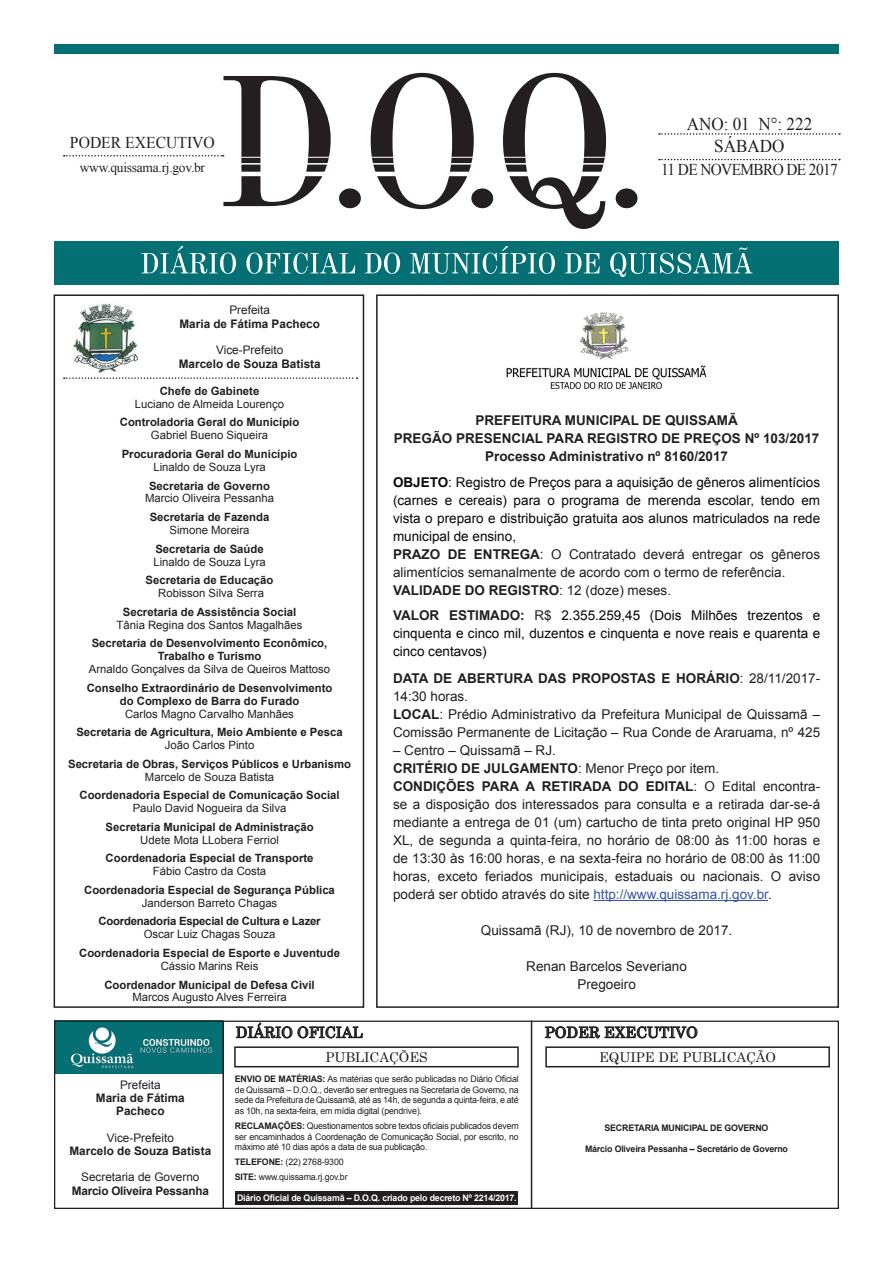
<style>
.page{position:relative;width:893px;height:1263px;background:#fff}
.page>*{position:absolute;margin:0;border:0;box-sizing:border-box;transform-origin:0 0}
.t1{font:18px/22.5px "Times New Roman";color:#231f20;text-align:center;scale:.95 1}
.t2{font:16.5px "Times New Roman";letter-spacing:-.04em;color:#231f20;scale:.93 1}
.t3{font:16.5px "Times New Roman";color:#231f20;scale:.95 1}
.t4{font:15px "Century";color:#231f20}
.t5{font:13.5px/18px "Arial";color:#231f20}
.t6{font:13.5px/18px "Arial";color:#08070b}
.t7{font:700 13.5px/18px "Arial";color:#231f20;text-align:center}
.t8{font:13.5px "Century";color:#231f20}
.t9{font:13.5px "Times New Roman";letter-spacing:-.02em;color:#231f20}
.t10{font:700 11.85px/13.4px "Arial";color:#231f20;text-align:center}
.t11{font:11.85px "Arial";color:#231f20}
.t12{font:700 11.85px "Arial";letter-spacing:-.02em;color:#231f20}
.t13{font:700 11.4px/12.9px "Arial";color:#231f20;text-align:center}
.t14{font:11.4px "Arial";color:#231f20}
.t15{font:700 11.4px "Arial";letter-spacing:-.02em;color:#231f20}
.t16{font:9px/10.5px "Arial";letter-spacing:-.02em;color:#231f20;text-align:justify}
.t17{font:700 9px "Arial";letter-spacing:-.02em;color:#231f20}
.t18{font:700 9px "Arial";letter-spacing:-.02em;color:#fff}
.s1{font-weight:700}
.s2{font-weight:700;color:#231f20}
.s3{color:#231f20}
.s4{color:#3853a3}
</style>
<div class="page">
<div style="left:54px;top:242px;width:785px;height:43px;background:#047073"></div>
<div style="left:54px;top:44px;width:785px;height:9px;background:#047073"></div>
<svg style="left:141px;top:246px;width:611px;height:31px"></svg>
<svg style="left:659px;top:133px;width:181px;height:2px"></svg>
<svg style="left:64px;top:155px;width:159px;height:2px"></svg>
<svg style="left:659px;top:159px;width:181px;height:1px"></svg>
<svg style="left:223px;top:73px;width:414px;height:156px"></svg>
<hr style="left:233px;top:172px;width:387px;height:4px;background:#fff">
<hr style="left:233px;top:163px;width:387px;height:2px;background:#fff">
<hr style="left:233px;top:157px;width:387px;height:1px;background:#fff">
<div style="left:54px;top:1021px;width:168px;height:53px;background:#047073"></div>
<div style="left:236px;top:1191px;width:282px;height:13px;background:#231f20"></div>
<img style="left:63px;top:304px;width:75px;height:74px">
<div style="left:54px;top:294px;width:310px;height:714px;border:2px solid #231f20"></div>
<svg style="left:64px;top:377px;width:293px;height:2px"></svg>
<div style="left:54px;top:1020px;width:785px;height:189px;border:1px solid #231f20"></div>
<svg style="left:235px;top:1022px;width:128px;height:17px"></svg>
<svg style="left:544px;top:1026px;width:154px;height:13px"></svg>
<div style="left:234px;top:1046px;width:285px;height:21px;border:2px solid #231f20"></div>
<div style="left:545px;top:1046px;width:285px;height:21px;border:2px solid #231f20"></div>
<hr style="left:531px;top:1020px;width:1px;height:189px;background:#231f20">
<hr style="left:222px;top:1020px;width:2px;height:189px;background:#231f20">
<img style="left:70px;top:1027px;width:143px;height:42px">
<div style="left:376px;top:294px;width:463px;height:714px;border:2px solid #231f20"></div>
<img style="left:506px;top:313px;width:201px;height:77px">
<hr style="left:593px;top:900px;width:175px;height:1px;background:#3853a3">
<p class="t3" style="left:70px;top:131px;width:154px">PODER EXECUTIVO</p>
<p class="t9" style="left:80px;top:158px;width:127px">WWW.QUISSAMA.RJ.GOV.BR</p>
<h1 class="t1" style="left:687px;top:112px;width:134px">ANO: 01 N°: 222<br>SÁBADO</h1>
<p class="t2" style="left:661px;top:158px;width:191px">11 DE NOVEMBRO DE 2017</p>
<p class="t11" style="left:229px;top:303px;width:42px">Prefeita</p>
<p class="t10" style="left:179px;top:317px;width:142px">Maria de Fátima Pacheco</p>
<p class="t11" style="left:216px;top:342px;width:69px">Vice-Prefeito</p>
<p class="t10" style="left:179px;top:357px;width:143px">Marcelo de Souza Batista</p>
<p class="t13" style="left:160px;top:385px;width:101px">Chefe de Gabinete</p>
<p class="t14" style="left:135px;top:396px;width:151px">Luciano de Almeida Lourenço</p>
<p class="t13" style="left:120px;top:416px;width:181px">Controladoria Geral do Município</p>
<p class="t14" style="left:151px;top:428px;width:119px">Gabriel Bueno Siqueira</p>
<p class="t13" style="left:122px;top:448px;width:177px">Procuradoria Geral do Município</p>
<p class="t14" style="left:153px;top:459px;width:114px">Linaldo de Souza Lyra</p>
<p class="t13" style="left:149px;top:479px;width:122px">Secretaria de Governo</p>
<p class="t14" style="left:145px;top:491px;width:131px">Marcio Oliveira Pessanha</p>
<p class="t13" style="left:150px;top:511px;width:121px">Secretaria de Fazenda</p>
<p class="t14" style="left:170px;top:522px;width:81px">Simone Moreira</p>
<p class="t13" style="left:155px;top:542px;width:110px">Secretaria de Saúde</p>
<p class="t14" style="left:153px;top:554px;width:114px">Linaldo de Souza Lyra</p>
<p class="t13" style="left:146px;top:574px;width:129px">Secretaria de Educação</p>
<p class="t14" style="left:158px;top:586px;width:107px">Robisson Silva Serra</p>
<p class="t13" style="left:123px;top:606px;width:175px">Secretaria de Assistência Social</p>
<p class="t14" style="left:117px;top:617px;width:187px">Tânia Regina dos Santos Magalhães</p>
<p class="t13" style="left:92px;top:637px;width:237px">Secretaria de Desenvolvimento Econômico,<br>Trabalho e Turismo</p>
<p class="t14" style="left:89px;top:662px;width:243px">Arnaldo Gonçalves da Silva de Queiros Mattoso</p>
<p class="t13" style="left:87px;top:682px;width:247px">Conselho Extraordinário de Desenvolvimento do Complexo de Barra do Furado</p>
<p class="t14" style="left:125px;top:706px;width:170px">Carlos Magno Carvalho Manhães</p>
<p class="t13" style="left:76px;top:726px;width:268px">Secretaria de Agricultura, Meio Ambiente e Pesca</p>
<p class="t14" style="left:165px;top:738px;width:91px">João Carlos Pinto</p>
<p class="t13" style="left:68px;top:758px;width:284px">Secretaria de Obras, Serviços Públicos e Urbanismo</p>
<p class="t14" style="left:145px;top:769px;width:131px">Marcelo de Souza Batista</p>
<p class="t13" style="left:79px;top:789px;width:262px">Coordenadoria Especial de Comunicação Social</p>
<p class="t14" style="left:133px;top:801px;width:155px">Paulo David Nogueira da Silva</p>
<p class="t13" style="left:106px;top:821px;width:210px">Secretaria Municipal de Administração</p>
<p class="t14" style="left:140px;top:832px;width:140px">Udete Mota LLobera Ferriol</p>
<p class="t13" style="left:106px;top:852px;width:209px">Coordenadoria Especial de Transporte</p>
<p class="t14" style="left:153px;top:864px;width:115px">Fábio Castro da Costa</p>
<p class="t13" style="left:84px;top:884px;width:252px">Coordenadoria Especial de Segurança Pública</p>
<p class="t14" style="left:142px;top:895px;width:137px">Janderson Barreto Chagas</p>
<p class="t15" style="left:99px;top:914px;width:224px">Coordenadoria Especial de Cultura e Lazer</p>
<p class="t14" style="left:144px;top:927px;width:133px">Oscar Luiz Chagas Souza</p>
<p class="t13" style="left:79px;top:947px;width:262px">Coordenadoria Especial de Esporte e Juventude</p>
<p class="t14" style="left:161px;top:958px;width:99px">Cássio Marins Reis</p>
<p class="t13" style="left:104px;top:978px;width:212px">Coordenador Municipal de Defesa Civil</p>
<p class="t14" style="left:132px;top:990px;width:156px">Marcos Augusto Alves Ferreira</p>
<p class="t7" style="left:394px;top:412px;width:427px">PREFEITURA MUNICIPAL DE QUISSAMÃ<br>PREGÃO PRESENCIAL PARA REGISTRO DE PREÇOS Nº 103/2017<br>Processo Administrativo nº 8160/2017</p>
<p class="t6" style="left:393px;top:473px;width:429px"><span class="s1">OBJETO</span>: Registro de Preços para a aquisição de gêneros alimentícios (carnes e cereais) para o programa de merenda escolar, tendo em vista o preparo e distribuição gratuita aos alunos matriculados na rede municipal de ensino,<br><span class="s2">PRAZO DE ENTREGA</span><span class="s3">: O Contratado deverá entregar os gêneros alimentícios semanalmente de acordo com o termo de referência.<br></span><span class="s2">VALIDADE DO REGISTRO</span><span class="s3">: 12 (doze) meses.</span></p>
<p class="t6" style="left:393px;top:606px;width:429px;text-align:justify"><span class="s2">VALOR ESTIMADO:</span> <span class="s3">R$</span> 2.355.259,45 (Dois Milhões trezentos e cinquenta e cinco mil, duzentos e cinquenta e nove reais e quarenta e cinco centavos)</p>
<p class="t5" style="left:393px;top:669px;width:429px"><span class="s1">DATA DE ABERTURA DAS PROPOSTAS E HORÁRIO</span>: 28/11/2017- 14:30 horas.<br><span class="s1">LOCAL</span>: Prédio Administrativo da Prefeitura Municipal de Quissamã – Comissão Permanente de Licitação – Rua Conde de Araruama, nº 425</p>
<p class="t5" style="left:393px;top:741px;width:429px">– Centro – Quissamã – RJ.<br><span class="s1">CRITÉRIO DE JULGAMENTO</span>: Menor Preço por item.<br><span class="s1">CONDIÇÕES PARA A RETIRADA DO EDITAL</span>: O Edital encontra&shy;se a disposição dos interessados para consulta e a retirada dar-se-á mediante a entrega de 01 (um) cartucho de tinta preto original HP 950<br>XL, de segunda a quinta-feira, no horário de 08:00 às 11:00 horas e de 13:30 às 16:00 horas, e na sexta-feira no horário de 08:00 às 11:00 horas, exceto feriados municipais, estaduais ou nacionais. O aviso poderá ser obtido através do site <span class="s4">http://www.quissama.rj.gov.br</span>.</p>
<p class="t5" style="left:481px;top:921px;width:253px">Quissamã (RJ), 10 de novembro de 2017.</p>
<p class="t5" style="left:526px;top:957px;width:162px;text-align:center">Renan Barcelos Severiano<br>Pregoeiro</p>
<p class="t11" style="left:120px;top:1076px;width:42px">Prefeita</p>
<p class="t10" style="left:96px;top:1091px;width:90px">Maria de Fátima<br>Pacheco</p>
<p class="t11" style="left:107px;top:1130px;width:69px">Vice-Prefeito</p>
<p class="t10" style="left:69px;top:1144px;width:143px">Marcelo de Souza Batista</p>
<p class="t11" style="left:81px;top:1169px;width:120px">Secretaria de Governo</p>
<p class="t12" style="left:72px;top:1183px;width:139px">Marcio Oliveira Pessanha</p>
<p class="t4" style="left:236px;top:1020px;width:128px">DIÁRIO OFICIAL</p>
<p class="t4" style="left:545px;top:1020px;width:155px">PODER EXECUTIVO</p>
<p class="t8" style="left:325px;top:1046px;width:104px">PUBLICAÇÕES</p>
<p class="t8" style="left:599px;top:1046px;width:178px">EQUIPE DE PUBLICAÇÃO</p>
<p class="t16" style="left:235px;top:1074px;width:285px"><span class="s1">ENVIO DE MATÉRIAS:</span> As matérias que serão publicadas no Diário Oficial de Quissamã – D.O.Q., deverão ser entregues na Secretaria de Governo, na sede da Prefeitura de Quissamã, até as 14h, de segunda a quinta-feira, e até as 10h, na sexta-feira, em mídia digital (pendrive).</p>
<p class="t16" style="left:235px;top:1121px;width:285px"><span class="s1">RECLAMAÇÕES:</span> Questionamentos sobre textos oficiais publicados devem ser encaminhados à Coordenação de Comunicação Social, por escrito, no máximo até 10 dias após a data de sua publicação.</p>
<p class="t16" style="left:235px;top:1154px;width:114px;line-height:15px"><span class="s1">TELEFONE:</span> (22) 2768-9300<br><span class="s1">SITE:</span> www.quissama.rj.gov.br</p>
<p class="t18" style="left:237px;top:1192px;width:281px">Diário Oficial de Quissamã – D.O.Q. criado pelo decreto Nº 2214/2017.</p>
<p class="t17" style="left:605px;top:1122px;width:165px">SECRETARIA MUNICIPAL DE GOVERNO</p>
<p class="t17" style="left:585px;top:1143px;width:204px">Márcio Oliveira Pessanha – Secretário de Governo</p>
</div>
